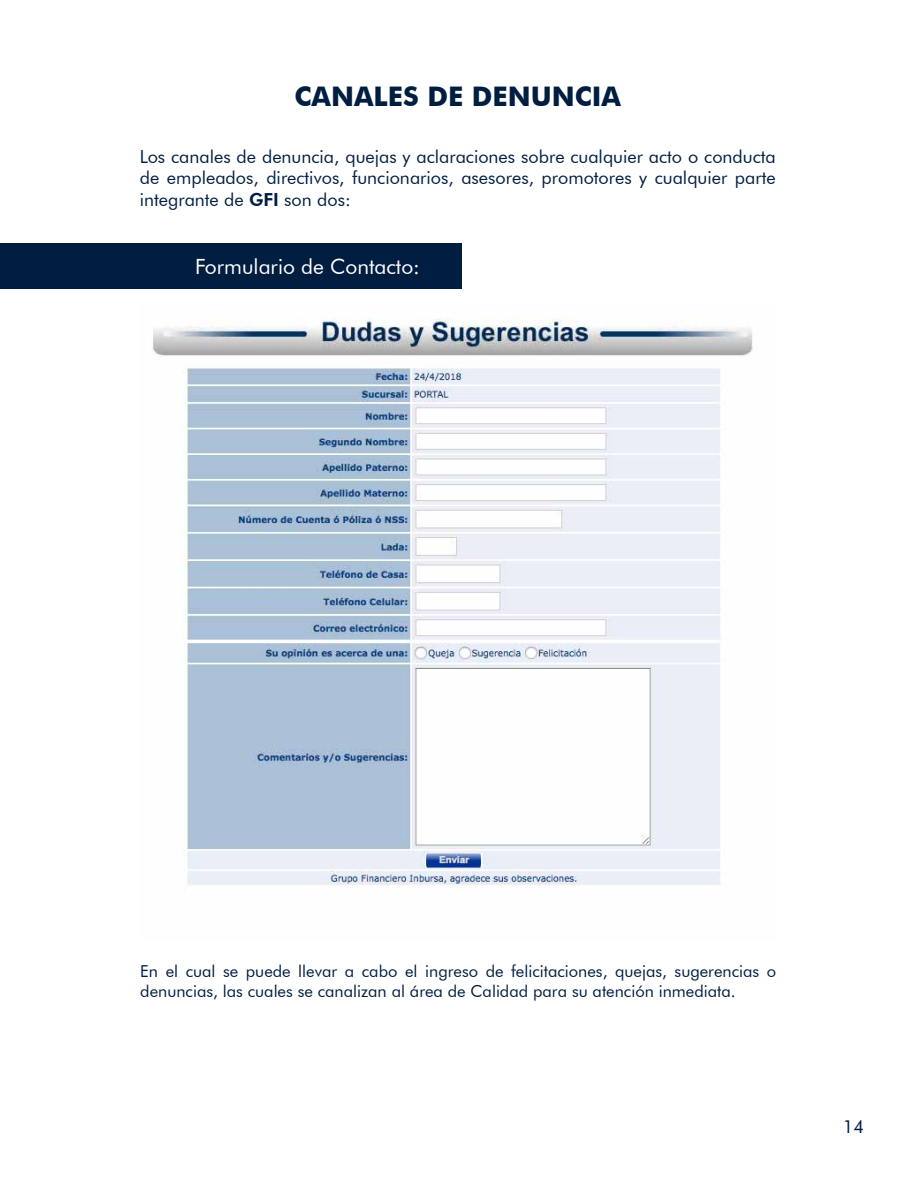
<style>
.page{position:relative;width:918px;height:1188px;background:#fff}
.page>*{position:absolute;margin:0;border:0;box-sizing:border-box;transform-origin:0 0}
.t1{font:700 27px "Futura BT";color:#011e41}
.t2{font:21px "Futura BT";color:#fff}
.t3{font:18px/21.6px "Futura BT";color:#011e41;text-align:justify}
.t4{font:16.5px/19.8px "Futura BT";color:#011e41}
.s1{font-weight:800}
</style>
<div class="page">
<div style="left:0;top:243px;width:462px;height:45px;background:#011e41"></div>
<img style="left:153px;top:318px;width:600px;height:567px">
<h1 class="t1" style="left:295px;top:80px;width:328px">CANALES DE DENUNCIA</h1>
<p class="t3" style="left:140px;top:145px;width:637px">Los canales de denuncia, quejas y aclaraciones sobre cualquier acto o conducta de empleados, directivos, funcionarios, asesores, promotores y cualquier parte integrante de <span class="s1">GFI</span> son dos:</p>
<p class="t2" style="left:195px;top:254px;width:226px">Formulario de Contacto:</p>
<p class="t4" style="left:140px;top:961px;width:637px">En el cual se puede llevar a cabo el ingreso de felicitaciones, quejas, sugerencias o denuncias, las cuales se canalizan al área de Calidad para su atención inmediata.</p>
<p class="t3" style="left:843px;top:1116px;width:23px">14</p>
</div>
